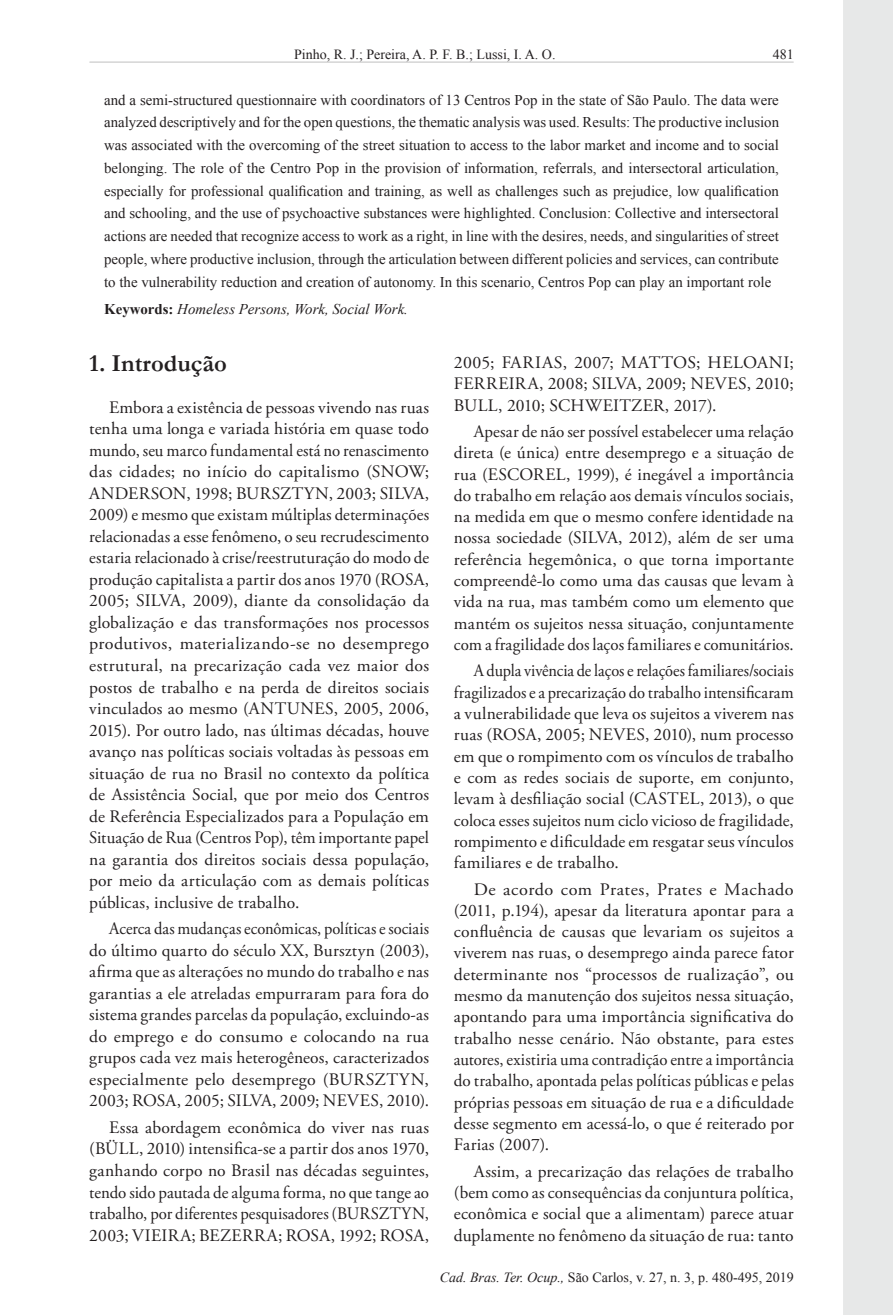
<style>
.page{position:relative;width:893px;height:1315px;background:#fff}
.page>*{position:absolute;margin:0;border:0;box-sizing:border-box;transform-origin:0 0}
.Heading1{font:700 24.5px "Garamond";color:#231f20}
.Paragraph{font:17.5px/21.5px "Adobe Garamond Pro";letter-spacing:.01em;color:#231f20;text-align:justify}
.Paragraph-2{font:17.5px/21.3px "Adobe Garamond Pro";letter-spacing:.01em;color:#231f20;text-align:justify;scale:1.04 1}
.Paragraph-3{font:17.5px/21.3px "Adobe Garamond Pro";letter-spacing:.01em;color:#231f20;text-align:justify;scale:.93 1}
.Paragraph-4{font:17.5px/21.5px "Adobe Garamond Pro";letter-spacing:.01em;color:#231f20;text-align:justify;scale:.94 1}
.Abstract-Trans1{font:14.88px/22.8px "Times New Roman";color:#231f20;text-align:justify}
.Keywords-Trans1{font:italic 14.88px "Times New Roman";color:#231f20}
.t1{font:14px "Times New Roman";color:#231f20}
.s1{font-weight:700;font-style:normal}
.s2{font-style:italic}
</style>
<div class="page">
<div style="left:843px;top:0;width:50px;height:1315px;background:#e7e8e8"></div>
<hr style="left:90px;top:62px;width:703px;height:1px;background:#c0c0c0">
<p class="t1" style="left:294px;top:45px;width:263px">Pinho, R. J.; Pereira, A. P. F. B.; Lussi, I. A. O.</p>
<p class="Abstract-Trans1" style="left:104px;top:88px;width:676px">and a semi-structured questionnaire with coordinators of 13 Centros Pop in the state of São Paulo. The data were analyzed descriptively and for the open questions, the thematic analysis was used. Results: The productive inclusion was associated with the overcoming of the street situation to access to the labor market and income and to social belonging. The role of the Centro Pop in the provision of information, referrals, and intersectoral articulation, especially for professional qualification and training, as well as challenges such as prejudice, low qualification and schooling, and the use of psychoactive substances were highlighted. Conclusion: Collective and intersectoral actions are needed that recognize access to work as a right, in line with the desires, needs, and singularities of street people, where productive inclusion, through the articulation between different policies and services, can contribute to the vulnerability reduction and creation of autonomy. In this scenario, Centros Pop can play an important role</p>
<p class="Keywords-Trans1" style="left:104px;top:299px;width:305px"><span class="s1">Keywords:</span> Homeless Persons, Work, Social Work.</p>
<p class="Heading1" style="left:89px;top:347px;width:139px">1. Introdução</p>
<p class="Paragraph" style="left:89px;top:397px;width:341px;text-indent:20px">Embora a existência de pessoas vivendo nas ruas tenha uma longa e variada história em quase todo mundo, seu marco fundamental está no renascimento das cidades; no início do capitalismo (SNOW; ANDERSON, 1998; BURSZTYN, 2003; SILVA, 2009) e mesmo que existam múltiplas determinações relacionadas a esse fenômeno, o seu recrudescimento estaria relacionado à crise/reestruturação do modo de produção capitalista a partir dos anos 1970 (ROSA, 2005; SILVA, 2009), diante da consolidação da globalização e das transformações nos processos produtivos, materializando-se no desemprego estrutural, na precarização cada vez maior dos postos de trabalho e na perda de direitos sociais vinculados ao mesmo (ANTUNES, 2005, 2006, 2015). Por outro lado, nas últimas décadas, houve avanço nas políticas sociais voltadas às pessoas em situação de rua no Brasil no contexto da política de Assistência Social, que por meio dos Centros de Referência Especializados para a População em Situação de Rua (Centros Pop), têm importante papel na garantia dos direitos sociais dessa população, por meio da articulação com as demais políticas públicas, inclusive de trabalho.</p>
<p class="Paragraph-4" style="left:89px;top:918px;width:363px;text-indent:20px">Acerca das mudanças econômicas, políticas e sociais do último quarto do século XX, Bursztyn (2003), afirma que as alterações no mundo do trabalho e nas garantias a ele atreladas empurraram para fora do sistema grandes parcelas da população, excluindo-as do emprego e do consumo e colocando na rua grupos cada vez mais heterogêneos, caracterizados especialmente pelo desemprego (BURSZTYN, 2003; ROSA, 2005; SILVA, 2009; NEVES, 2010).</p>
<p class="Paragraph" style="left:89px;top:1117px;width:341px;text-indent:20px">Essa abordagem econômica do viver nas ruas (BÜLL, 2010) intensifica-se a partir dos anos 1970, ganhando corpo no Brasil nas décadas seguintes, tendo sido pautada de alguma forma, no que tange ao trabalho, por diferentes pesquisadores (BURSZTYN, 2003; VIEIRA; BEZERRA; ROSA, 1992; ROSA,</p>
<p class="Paragraph" style="left:454px;top:352px;width:341px">2005; FARIAS, 2007; MATTOS; HELOANI; FERREIRA, 2008; SILVA, 2009; NEVES, 2010; BULL, 2010; SCHWEITZER, 2017).</p>
<p class="Paragraph" style="left:454px;top:421px;width:341px;text-indent:20px">Apesar de não ser possível estabelecer uma relação direta (e única) entre desemprego e a situação de rua (ESCOREL, 1999), é inegável a importância do trabalho em relação aos demais vínculos sociais, na medida em que o mesmo confere identidade na nossa sociedade (SILVA, 2012), além de ser uma referência hegemônica, o que torna importante compreendê-lo como uma das causas que levam à vida na rua, mas também como um elemento que mantém os sujeitos nessa situação, conjuntamente com a fragilidade dos laços familiares e comunitários.</p>
<p class="Paragraph-3" style="left:454px;top:661px;width:367px;text-indent:20px">A dupla vivência de laços e relações familiares/sociais fragilizados e a precarização do trabalho intensificaram a vulnerabilidade que leva os sujeitos a viverem nas ruas (ROSA, 2005; NEVES, 2010), num processo em que o rompimento com os vínculos de trabalho e com as redes sociais de suporte, em conjunto, levam à desfiliação social (CASTEL, 2013), o que coloca esses sujeitos num ciclo vicioso de fragilidade, rompimento e dificuldade em resgatar seus vínculos familiares e de trabalho.</p>
<p class="Paragraph-2" style="left:454px;top:879px;width:328px;text-indent:20px">De acordo com Prates, Prates e Machado (2011, p.194), apesar da literatura apontar para a confluência de causas que levariam os sujeitos a viverem nas ruas, o desemprego ainda parece fator determinante nos “processos de rualização”, ou mesmo da manutenção dos sujeitos nessa situação, apontando para uma importância significativa do trabalho nesse cenário. Não obstante, para estes autores, existiria uma contradição entre a importância do trabalho, apontada pelas políticas públicas e pelas próprias pessoas em situação de rua e a dificuldade desse segmento em acessá-lo, o que é reiterado por Farias (2007).</p>
<p class="Paragraph" style="left:454px;top:1161px;width:341px;text-indent:20px">Assim, a precarização das relações de trabalho (bem como as consequências da conjuntura política, econômica e social que a alimentam) parece atuar duplamente no fenômeno da situação de rua: tanto</p>
<p class="t1" style="left:440px;top:1267px;width:356px"><span class="s2">Cad. Bras. Ter. Ocup.,</span> São Carlos, v. 27, n. 3, p. 480-495, 2019</p>
</div>
